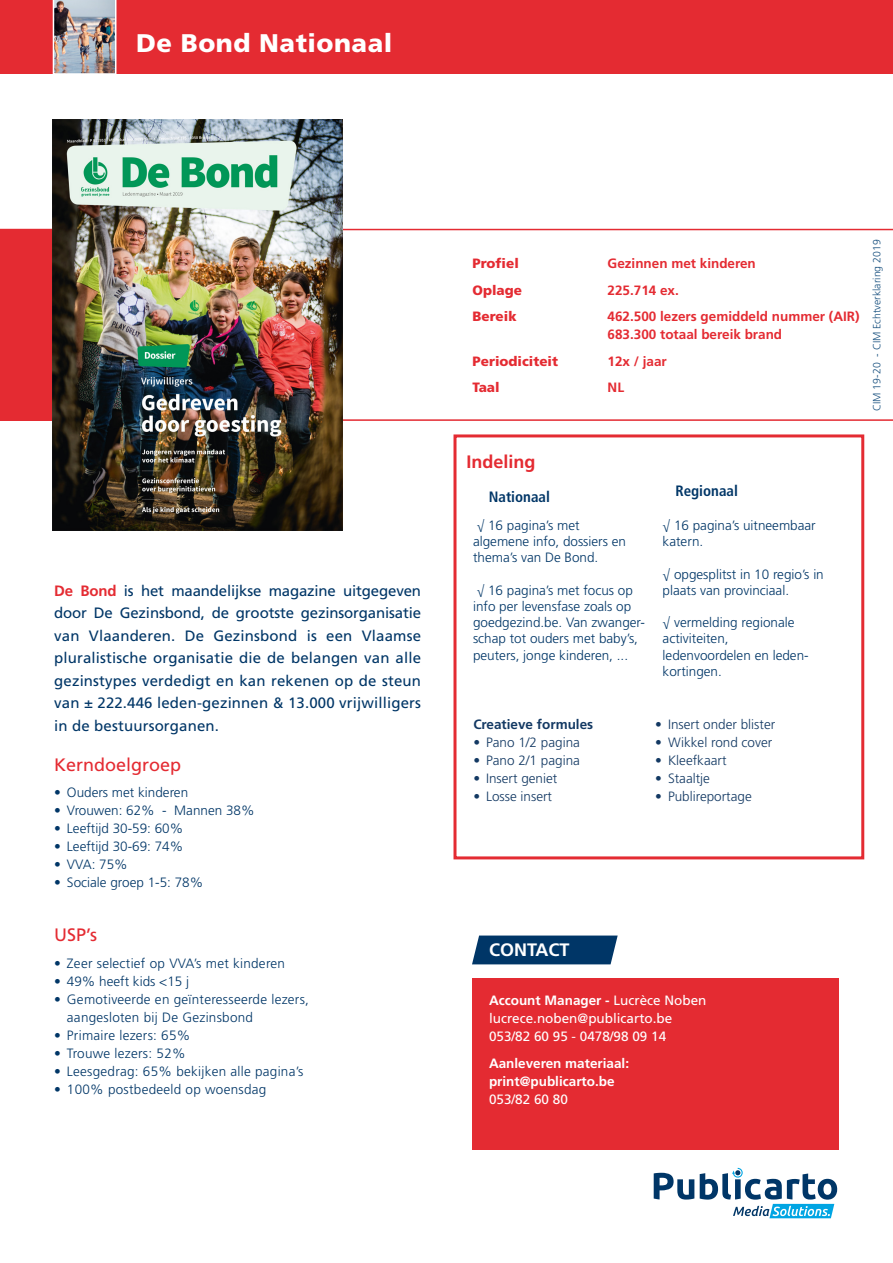
<style>
.page{position:relative;width:893px;height:1263px;background:#fff}
.page>*{position:absolute;margin:0;border:0;box-sizing:border-box;transform-origin:0 0}
.t1{font:900 25.5px "Frutiger LT Std";letter-spacing:.02em;color:#fff}
.t2{font:18px "Frutiger LT Std";color:#e42b32}
.t3{font:700 18px "Frutiger LT Std";color:#e42b32}
.t4{font:700 18px "Frutiger LT Std";color:#fff}
.t5{font:15px/22.5px "Frutiger LT Std";letter-spacing:.01em;color:#003667;text-align:justify}
.t6{font:700 condensed 15px "Frutiger LT Std";color:#003667}
.t7{font:300 13.5px/16.2px "Frutiger LT Std";color:#003667}
.t8{font:300 13.5px "Frutiger LT Std";letter-spacing:.02em;color:#003667}
.t9{font:300 13.5px "Frutiger LT Std";color:#133963}
.t10{font:700 13.5px "Frutiger LT Std";color:#e42b32}
.t11{font:700 13.5px "Frutiger LT Std";color:#fff}
.t12{font:13.5px "Frutiger LT Std";color:#fff}
.t13{font:900 13.5px "Frutiger LT Std";color:#e42b32}
.t14{font:700 13.5px "Frutiger LT Std";color:#133963}
.t15{font:300 10.5px "Frutiger LT Std";color:#164f7e}
.s1{font-weight:700;color:#e42b32}
.s2{font-weight:400}
</style>
<div class="page">
<div style="left:0;top:0;width:893px;height:73px;background:#e42b32"></div>
<svg style="left:654px;top:1173px;width:40px;height:26px"></svg>
<svg style="left:700px;top:1168px;width:137px;height:50px"></svg>
<svg style="left:0;top:229px;width:893px;height:192px"></svg>
<div style="left:0;top:230px;width:53px;height:191px;background:#e42b32"></div>
<svg style="left:472px;top:935px;width:146px;height:29px;background:#114371"></svg>
<img style="left:52px;top:0;width:65px;height:74px">
<img style="left:53px;top:119px;width:289px;height:412px">
<div style="left:472px;top:978px;width:367px;height:171px;background:#e42b32"></div>
<div style="left:453px;top:434px;width:411px;height:425px;border:3px solid #e42b32"></div>
<p class="t1" style="left:136px;top:28px;width:258px">De Bond Nationaal</p>
<p class="t5" style="left:54px;top:580px;width:368px"><span class="s1">De Bond</span> is het maandelijkse magazine uitgegeven door De Gezinsbond, de grootste gezinsorganisatie van Vlaanderen. De Gezinsbond is een Vlaamse pluralistische organisatie die de belangen van alle gezinstypes verdedigt en kan rekenen op de steun van ± 222.446 leden-gezinnen &amp; 13.000 vrijwilligers in de bestuursorganen.</p>
<p class="t2" style="left:54px;top:754px;width:129px">Kerndoelgroep</p>
<p class="t7" style="left:54px;top:784px;width:136px">• Ouders met kinderen</p>
<p class="t7" style="left:54px;top:802px;width:202px">• Vrouwen: 62% - Mannen 38%</p>
<p class="t7" style="left:54px;top:820px;width:131px">• Leeftijd 30-59: 60%</p>
<p class="t7" style="left:54px;top:838px;width:131px">• Leeftijd 30-69: 74%</p>
<p class="t7" style="left:54px;top:856px;width:75px">• VVA: 75%</p>
<p class="t7" style="left:54px;top:874px;width:151px">• Sociale groep 1-5: 78%</p>
<p class="t2" style="left:54px;top:924px;width:45px">USP’s</p>
<p class="t8" style="left:54px;top:955px;width:232px">• Zeer selectief op VVA’s met kinderen</p>
<p class="t7" style="left:54px;top:973px;width:136px">• 49% heeft kids &lt;15 j</p>
<p class="t8" style="left:54px;top:991px;width:256px">• Gemotiveerde en geïnteresseerde lezers,</p>
<p class="t8" style="left:67px;top:1009px;width:188px">aangesloten bij De Gezinsbond</p>
<p class="t8" style="left:54px;top:1027px;width:138px">• Primaire lezers: 65%</p>
<p class="t8" style="left:54px;top:1045px;width:133px">• Trouwe lezers: 52%</p>
<p class="t8" style="left:54px;top:1063px;width:251px">• Leesgedrag: 65% bekijken alle pagina’s</p>
<p class="t8" style="left:54px;top:1081px;width:214px">• 100% postbedeeld op woensdag</p>
<p class="t13" style="left:473px;top:256px;width:48px">Profiel</p>
<p class="t10" style="left:608px;top:256px;width:150px">Gezinnen met kinderen</p>
<p class="t13" style="left:473px;top:282px;width:51px">Oplage</p>
<p class="t10" style="left:608px;top:282px;width:73px">225.714 ex.</p>
<p class="t13" style="left:473px;top:309px;width:46px">Bereik</p>
<p class="t10" style="left:608px;top:309px;width:254px">462.500 lezers gemiddeld nummer (AIR)</p>
<p class="t10" style="left:608px;top:327px;width:176px">683.300 totaal bereik brand</p>
<p class="t13" style="left:473px;top:353px;width:87px">Periodiciteit</p>
<p class="t10" style="left:608px;top:353px;width:61px">12x / jaar</p>
<p class="t13" style="left:473px;top:380px;width:29px">Taal</p>
<p class="t10" style="left:608px;top:380px;width:18px">NL</p>
<p class="t15" style="left:871px;top:411px;width:173px;rotate:-90deg">CIM 19-20 - CIM Echtverklaring 2019</p>
<p class="t3" style="left:466px;top:452px;width:71px">Indeling</p>
<p class="t6" style="left:489px;top:488px;width:63px">Nationaal</p>
<p class="t7" style="left:473px;top:517px;width:155px">√ 16 pagina’s met algemene info, dossiers en thema’s van De Bond.</p>
<p class="t7" style="left:473px;top:582px;width:173px">√ 16 pagina’s met focus op info per levensfase zoals op goedgezind.be. Van zwanger&shy;schap tot ouders met baby’s, peuters, jonge kinderen, ...</p>
<p class="t6" style="left:675px;top:482px;width:64px">Regionaal</p>
<p class="t7" style="left:663px;top:517px;width:155px">√ 16 pagina’s uitneembaar katern.</p>
<p class="t7" style="left:663px;top:566px;width:163px">√ opgesplitst in 10 regio’s in plaats van provinciaal.</p>
<p class="t7" style="left:663px;top:615px;width:148px">√ vermelding regionale activiteiten, ledenvoordelen en leden&shy;kortingen.</p>
<p class="t14" style="left:473px;top:716px;width:121px">Creatieve formules</p>
<p class="t9" style="left:473px;top:734px;width:108px">• Pano 1/2 pagina</p>
<p class="t9" style="left:473px;top:752px;width:108px">• Pano 2/1 pagina</p>
<p class="t9" style="left:473px;top:770px;width:86px">• Insert geniet</p>
<p class="t9" style="left:473px;top:788px;width:80px">• Losse insert</p>
<p class="t9" style="left:655px;top:716px;width:122px">• Insert onder blister</p>
<p class="t9" style="left:655px;top:734px;width:119px">• Wikkel rond cover</p>
<p class="t9" style="left:655px;top:752px;width:73px">• Kleefkaart</p>
<p class="t9" style="left:655px;top:770px;width:56px">• Staaltje</p>
<p class="t9" style="left:655px;top:788px;width:98px">• Publireportage</p>
<p class="t4" style="left:489px;top:939px;width:82px">CONTACT</p>
<p class="t11" style="left:489px;top:992px;width:219px">Account Manager - <span class="s2">Lucrèce Noben</span></p>
<p class="t12" style="left:489px;top:1010px;width:185px">lucrece.noben@publicarto.be</p>
<p class="t12" style="left:489px;top:1028px;width:179px">053/82 60 95 - 0478/98 09 14</p>
<p class="t11" style="left:489px;top:1055px;width:142px">Aanleveren materiaal:</p>
<p class="t11" style="left:489px;top:1073px;width:127px">print@publicarto.be</p>
<p class="t12" style="left:489px;top:1091px;width:80px">053/82 60 80</p>
</div>
